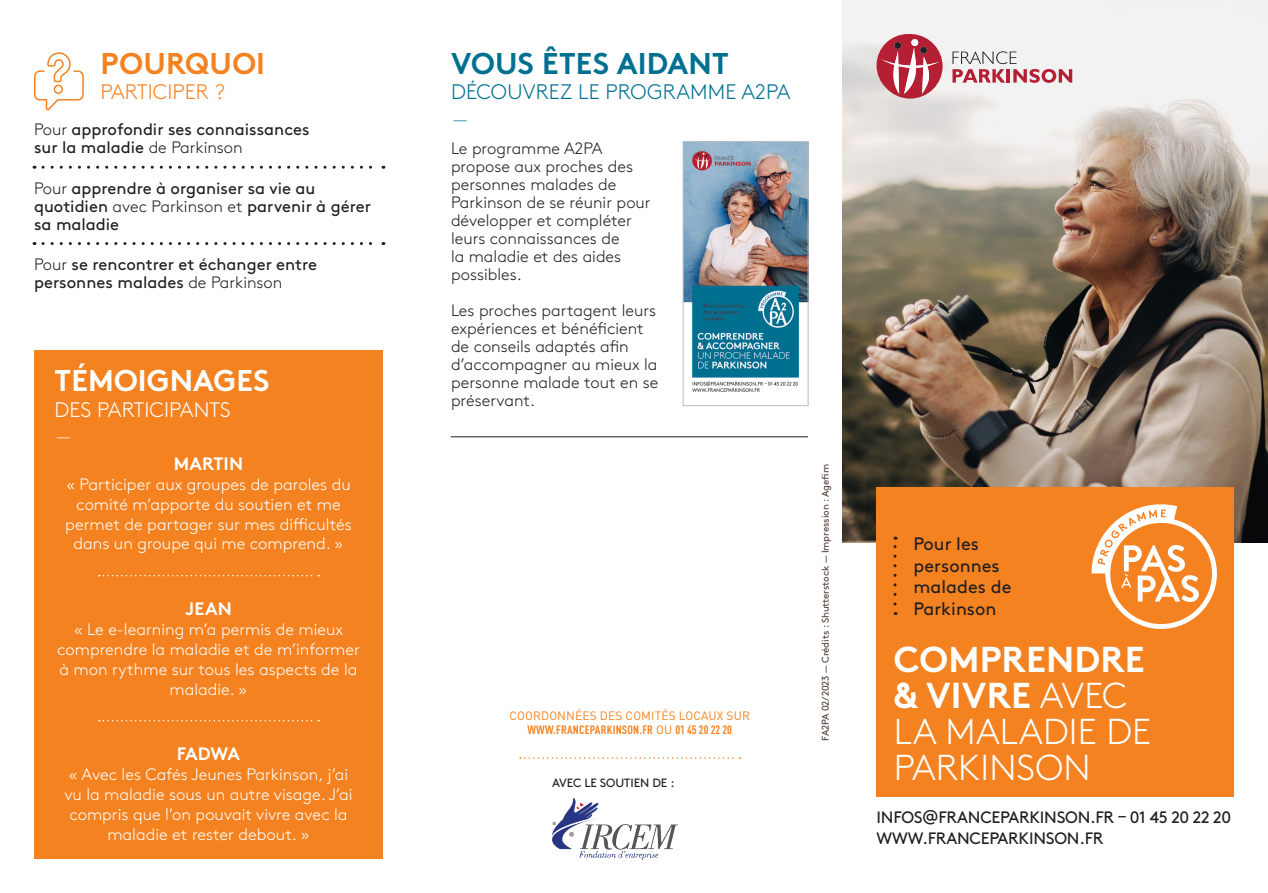
<style>
.page{position:relative;width:1268px;height:893px;background:#fff}
.page>*{position:absolute;margin:0;border:0;box-sizing:border-box;transform-origin:0 0}
.titre_page{font:300 36px/36px "Brown";letter-spacing:.005em;color:#fff}
.Style_de_paragraphe{font:700 30px "Brown";letter-spacing:.005em;color:#007091}
.Style_de_paragraphe-2{font:700 30px "Brown";letter-spacing:.005em;color:#fff}
.Style_de_paragraphe-3{font:700 30px "Brown";letter-spacing:.01em;color:#f58220}
.Style_de_paragraphe-4{font:300 21px "Brown";letter-spacing:.005em;color:#007091}
.Style_de_paragraphe-5{font:300 21px "Brown";letter-spacing:.005em;color:#fff}
.Style_de_paragraphe-6{font:300 21px "Brown";letter-spacing:.005em;color:#f58220}
.titre_page-2{font:300 21px "Brandon Grotesque";color:#fff}
.titre_page-3{font:300 21px "Brandon Grotesque";color:#007091}
.t1{font:18px/21.6px "Brown";color:#231f20}
.titre_page-4{font:700 18px "Brown";letter-spacing:.005em;color:#fff}
.titre_page-5{font:300 16.5px/19.8px "Brown";color:#fff;text-align:center}
.t2{font:300 16.5px/18px "Brown";color:#231f20}
.Style_de_paragraphe-7{font:16.5px/18px "Brown";color:#231f20}
.inter_2{font:16.5px/21px "Brown";letter-spacing:-.015em;color:#231f20}
.inter_titre{font:12px/14.4px "DIN Pro";letter-spacing:.01em;color:#f58220;text-align:center}
.Style_de_paragraphe-8{font:12px "Brown";letter-spacing:-.005em;color:#231f20}
.texte_courant{font:9.75px "Brown";letter-spacing:-.01em;color:#57423b}
.s1{font-weight:300}
.s2{font-weight:700;font-stretch:condensed}
.s3{font-weight:700}
</style>
<div class="page">
<div style="left:34px;top:350px;width:349px;height:509px;background:#f58220"></div>
<img style="left:842px;top:0;width:425px;height:542px">
<div style="left:876px;top:487px;width:357px;height:310px;background:#f58220"></div>
<svg style="left:952px;top:51px;width:119px;height:32px"></svg>
<svg style="left:876px;top:34px;width:66px;height:65px"></svg>
<svg style="left:520px;top:757px;width:220px;height:2px"></svg>
<svg style="left:99px;top:720px;width:220px;height:1px"></svg>
<svg style="left:99px;top:575px;width:220px;height:1px"></svg>
<svg style="left:34px;top:52px;width:50px;height:59px"></svg>
<svg style="left:1091px;top:504px;width:125px;height:125px"></svg>
<svg style="left:43px;top:166px;width:341px;height:3px"></svg>
<svg style="left:43px;top:242px;width:341px;height:3px"></svg>
<svg style="left:893px;top:537px;width:3px;height:67px"></svg>
<img style="left:684px;top:143px;width:122px;height:249px">
<div style="left:682px;top:141px;width:126px;height:265px;border:1px solid #bcbdc0"></div>
<hr style="left:450px;top:437px;width:357px;height:1px;background:#231f20">
<img style="left:552px;top:798px;width:125px;height:61px">
<p class="Style_de_paragraphe-3" style="left:100px;top:39px;width:166px">POURQUOI</p>
<p class="Style_de_paragraphe-6" style="left:100px;top:76px;width:126px">PARTICIPER ?</p>
<p class="Style_de_paragraphe-7" style="left:34px;top:119px;width:277px"><span class="s1">Pour</span> approfondir ses connaissances sur la maladie <span class="s1">de Parkinson</span></p>
<p class="Style_de_paragraphe-7" style="left:34px;top:177px;width:338px"><span class="s1">Pour</span> apprendre à organiser sa vie au quotidien <span class="s1">avec Parkinson et</span> parvenir à gérer sa maladie</p>
<p class="Style_de_paragraphe-7" style="left:34px;top:254px;width:285px"><span class="s1">Pour</span> se rencontrer et échanger entre personnes malades <span class="s1">de Parkinson</span></p>
<p class="Style_de_paragraphe-2" style="left:55px;top:356px;width:216px">TÉMOIGNAGES</p>
<p class="Style_de_paragraphe-5" style="left:55px;top:394px;width:177px">DES PARTICIPANTS</p>
<p class="titre_page-2" style="left:54px;top:423px;width:20px">—</p>
<p class="titre_page-4" style="left:174px;top:449px;width:71px">MARTIN</p>
<p class="titre_page-5" style="left:65px;top:473px;width:288px">« Participer aux groupes de paroles du comité m’apporte du soutien et me permet de partager sur mes difficultés dans un groupe qui me comprend. »</p>
<p class="titre_page-4" style="left:185px;top:594px;width:48px">JEAN</p>
<p class="titre_page-5" style="left:57px;top:618px;width:304px">« Le e-learning m’a permis de mieux comprendre la maladie et de m’informer à mon rythme sur tous les aspects de la maladie. »</p>
<p class="titre_page-4" style="left:177px;top:739px;width:65px">FADWA</p>
<p class="titre_page-5" style="left:64px;top:763px;width:289px">« Avec les Cafés Jeunes Parkinson, j’ai vu la maladie sous un autre visage. J’ai compris que l’on pouvait vivre avec la maladie et rester debout. »</p>
<p class="Style_de_paragraphe" style="left:451px;top:39px;width:279px">VOUS ÊTES AIDANT</p>
<p class="Style_de_paragraphe-4" style="left:451px;top:76px;width:341px">DÉCOUVREZ LE PROGRAMME A2PA</p>
<p class="titre_page-3" style="left:451px;top:106px;width:20px">—</p>
<p class="t2" style="left:451px;top:138px;width:201px">Le programme A2PA propose aux proches des personnes malades de<br>Parkinson de se réunir pour développer et compléter leurs connaissances de<br>la maladie et des aides possibles.</p>
<p class="t2" style="left:451px;top:300px;width:209px">Les proches partagent leurs expériences et bénéficient de conseils adaptés afin d’accompagner au mieux la personne malade tout en se préservant.</p>
<p class="inter_titre" style="left:509px;top:708px;width:242px">COORDONNÉES DES COMITÉS LOCAUX SUR<br><span class="s2">WWW.FRANCEPARKINSON.FR</span> OU <span class="s2">01 45 20 22 20</span></p>
<p class="Style_de_paragraphe-8" style="left:552px;top:774px;width:124px">AVEC LE SOUTIEN DE :</p>
<p class="texte_courant" style="left:817px;top:740px;width:278px;rotate:-90deg">FA2PA 02/2023 — Crédits : Shutterstock — Impression : Agefim</p>
<p class="t1" style="left:913px;top:532px;width:100px">Pour les personnes malades de<br>Parkinson</p>
<p class="titre_page" style="left:893px;top:638px;width:259px"><span class="s3">COMPRENDRE &amp; VIVRE</span> AVEC<br>LA MALADIE DE<br>PARKINSON</p>
<p class="inter_2" style="left:876px;top:806px;width:356px">INFOS@FRANCEPARKINSON.FR – 01 45 20 22 20<br>WWW.FRANCEPARKINSON.FR</p>
</div>
